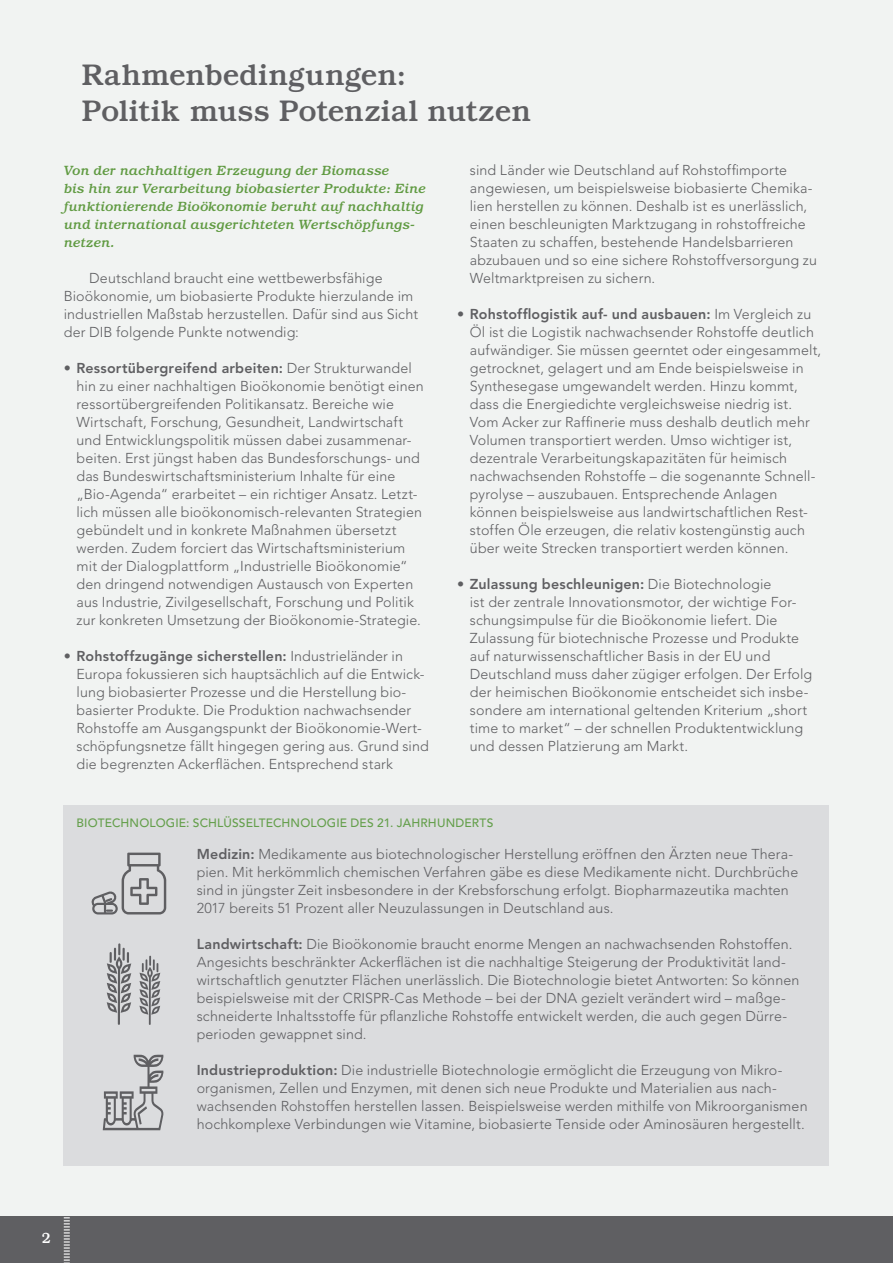
<style>
.page{position:relative;width:893px;height:1263px;background:#f1f3f2}
.page>*{position:absolute;margin:0;border:0;box-sizing:border-box;transform-origin:0 0}
.t1{font:500 30px/36px "Bookman Std";letter-spacing:-.005em;color:#5f5f62}
.t2{font:500 15px "Bookman Std";color:#fff}
.t3{font:300 14.25px/18px "Avenir LT Std";letter-spacing:.01em;color:#5f5f62}
.t4{font:italic 500 13.5px/18px "Bookman";letter-spacing:.005em;color:#619b43}
.t5{font:500 12px "Avenir LT Std";letter-spacing:.015em;color:#649f4b}
.s1{font-weight:800}
</style>
<div class="page">
<div style="left:0;top:1216px;width:893px;height:47px;background:#5f5f62"></div>
<svg style="left:64px;top:1217px;width:6px;height:46px"></svg>
<div style="left:64px;top:805px;width:765px;height:360px;background:#dbdcde"></div>
<svg style="left:91px;top:853px;width:75px;height:61px"></svg>
<svg style="left:107px;top:943px;width:24px;height:82px"></svg>
<svg style="left:139px;top:956px;width:21px;height:69px"></svg>
<svg style="left:103px;top:1055px;width:61px;height:75px"></svg>
<h1 class="t1" style="left:82px;top:57px;width:451px">Rahmenbedingungen:<br>Politik muss Potenzial nutzen</h1>
<p class="t4" style="left:64px;top:161px;width:363px">Von der nachhaltigen Erzeugung der Biomasse<br>bis hin zur Verarbeitung biobasierter Produkte: Eine funktionierende Bioökonomie beruht auf nachhaltig und international ausgerichteten Wertschöpfungs&shy;netzen.</p>
<p class="t3" style="left:64px;top:269px;width:356px;text-indent:26px">Deutschland braucht eine wettbewerbsfähige Bioökonomie, um biobasierte Produkte hierzulande im industriellen Maßstab herzustellen. Dafür sind aus Sicht der DIB folgende Punkte notwendig:</p>
<p class="t3" style="left:77px;top:359px;width:349px;text-indent:-13px">• <span class="s1">Ressortübergreifend arbeiten:</span> Der Strukturwandel hin zu einer nachhaltigen Bioökonomie benötigt einen ressortübergreifenden Politikansatz. Bereiche wie Wirtschaft, Forschung, Gesundheit, Landwirtschaft und Entwicklungspolitik müssen dabei zusammenar&shy;beiten. Erst jüngst haben das Bundesforschungs- und das Bundeswirtschaftsministerium Inhalte für eine „Bio-Agenda“ erarbeitet – ein richtiger Ansatz. Letzt&shy;lich müssen alle bioökonomisch-relevanten Strategien gebündelt und in konkrete Maßnahmen übersetzt werden. Zudem forciert das Wirtschaftsministerium mit der Dialogplattform „Industrielle Bioökonomie“ den dringend notwendigen Austausch von Experten aus Industrie, Zivilgesellschaft, Forschung und Politik zur konkreten Umsetzung der Bioökonomie-Strategie.</p>
<p class="t3" style="left:77px;top:647px;width:354px;text-indent:-13px">• <span class="s1">Rohstoffzugänge sicherstellen:</span> Industrieländer in Europa fokussieren sich hauptsächlich auf die Entwick&shy;lung biobasierter Prozesse und die Herstellung bio&shy;basierter Produkte. Die Produktion nachwachsender Rohstoffe am Ausgangspunkt der Bioökonomie-Wert&shy;schöpfungsnetze fällt hingegen gering aus. Grund sind die begrenzten Ackerflächen. Entsprechend stark</p>
<p class="t3" style="left:470px;top:161px;width:349px">sind Länder wie Deutschland auf Rohstoffimporte angewiesen, um beispielsweise biobasierte Chemika&shy;lien herstellen zu können. Deshalb ist es unerlässlich, einen beschleunigten Marktzugang in rohstoffreiche Staaten zu schaffen, bestehende Handelsbarrieren abzubauen und so eine sichere Rohstoffversorgung zu Weltmarktpreisen zu sichern.</p>
<p class="t3" style="left:470px;top:305px;width:353px;text-indent:-13px">• <span class="s1">Rohstofflogistik auf- und ausbauen:</span> Im Vergleich zu Öl ist die Logistik nachwachsender Rohstoffe deutlich aufwändiger. Sie müssen geerntet oder eingesammelt, getrocknet, gelagert und am Ende beispielsweise in Synthesegase umgewandelt werden. Hinzu kommt, dass die Energiedichte vergleichsweise niedrig ist.<br>Vom Acker zur Raffinerie muss deshalb deutlich mehr Volumen transportiert werden. Umso wichtiger ist, dezentrale Verarbeitungskapazitäten für heimisch nachwachsenden Rohstoffe – die sogenannte Schnell&shy;pyrolyse – auszubauen. Entsprechende Anlagen können beispielsweise aus landwirtschaftlichen Rest&shy;stoffen Öle erzeugen, die relativ kostengünstig auch über weite Strecken transportiert werden können.</p>
<p class="t3" style="left:470px;top:575px;width:344px;text-indent:-13px">• <span class="s1">Zulassung beschleunigen:</span> Die Biotechnologie<br>ist der zentrale Innovationsmotor, der wichtige For&shy;schungsimpulse für die Bioökonomie liefert. Die Zulassung für biotechnische Prozesse und Produkte auf naturwissenschaftlicher Basis in der EU und Deutschland muss daher zügiger erfolgen. Der Erfolg der heimischen Bioökonomie entscheidet sich insbe&shy;sondere am international geltenden Kriterium „short time to market“ – der schnellen Produktentwicklung und dessen Platzierung am Markt.</p>
<p class="t5" style="left:77px;top:816px;width:418px">BIOTECHNOLOGIE: SCHLÜSSELTECHNOLOGIE DES 21. JAHRHUNDERTS</p>
<p class="t3" style="left:197px;top:845px;width:603px"><span class="s1">Medizin:</span> Medikamente aus biotechnologischer Herstellung eröffnen den Ärzten neue Thera&shy;pien. Mit herkömmlich chemischen Verfahren gäbe es diese Medikamente nicht. Durchbrüche sind in jüngster Zeit insbesondere in der Krebsforschung erfolgt. Biopharmazeutika machten 2017 bereits 51 Prozent aller Neuzulassungen in Deutschland aus.</p>
<p class="t3" style="left:197px;top:935px;width:604px"><span class="s1">Landwirtschaft:</span> Die Bioökonomie braucht enorme Mengen an nachwachsenden Rohstoffen.<br>Angesichts beschränkter Ackerflächen ist die nachhaltige Steigerung der Produktivität land&shy;wirtschaftlich genutzter Flächen unerlässlich. Die Biotechnologie bietet Antworten: So können beispielsweise mit der CRISPR-Cas Methode – bei der DNA gezielt verändert wird – maßge&shy;schneiderte Inhaltsstoffe für pflanzliche Rohstoffe entwickelt werden, die auch gegen Dürre&shy;perioden gewappnet sind.</p>
<p class="t3" style="left:197px;top:1061px;width:612px"><span class="s1">Industrieproduktion:</span> Die industrielle Biotechnologie ermöglicht die Erzeugung von Mikro&shy;organismen, Zellen und Enzymen, mit denen sich neue Produkte und Materialien aus nach&shy;wachsenden Rohstoffen herstellen lassen. Beispielsweise werden mithilfe von Mikroorganismen hochkomplexe Verbindungen wie Vitamine, biobasierte Tenside oder Aminosäuren hergestellt.</p>
<p class="t2" style="left:42px;top:1229px;width:11px">2</p>
</div>
